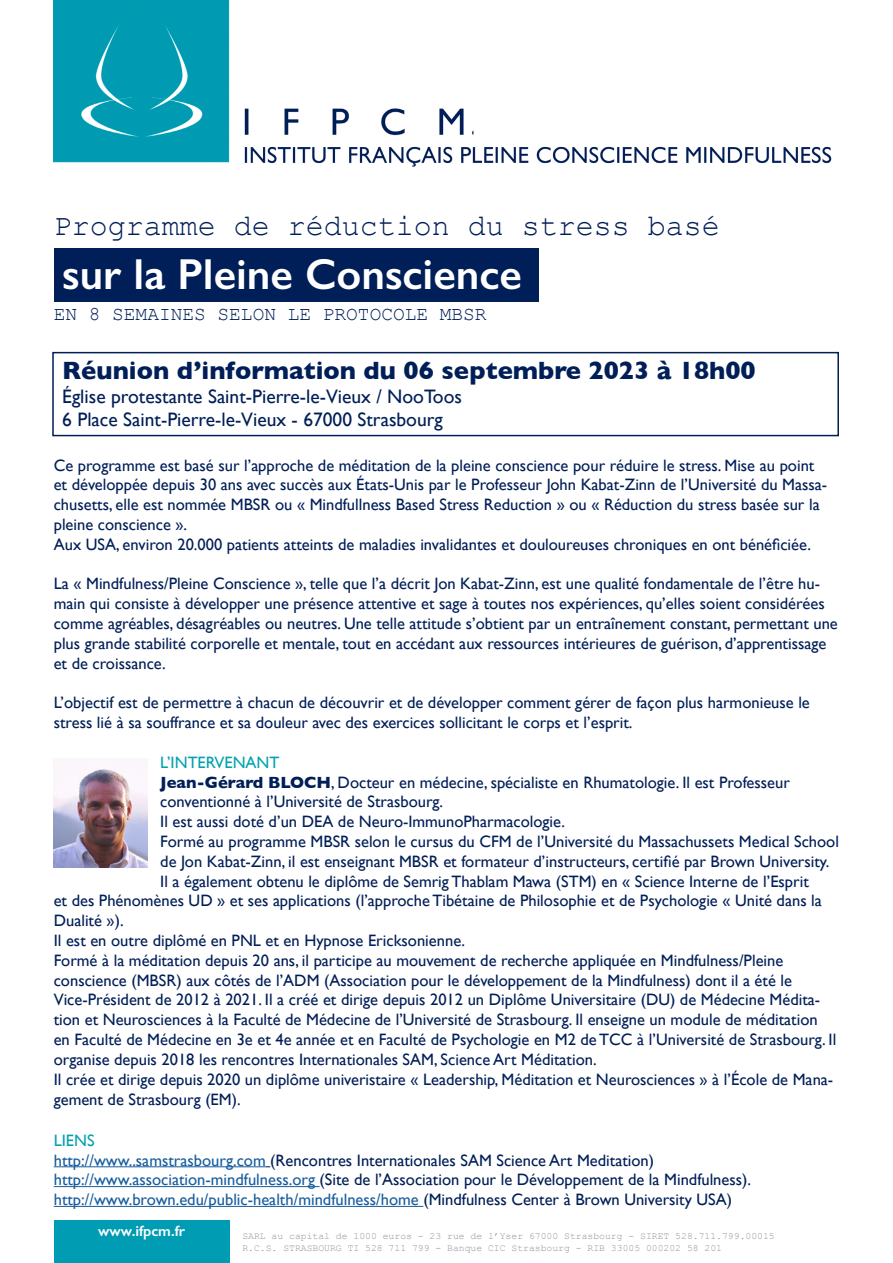
<style>
.page{position:relative;width:893px;height:1263px;background:#fff}
.page>*{position:absolute;margin:0;border:0;box-sizing:border-box;transform-origin:0 0}
.t1{font:600 43.5px "Gill Sans";color:#fff}
.t2{font:30px "Courier New";color:#001e57}
.t3{font:700 25.5px "Gill Sans";color:#001e57}
.t4{font:19.5px "Gill Sans";color:#001e57}
.t5{font:19.5px "Courier New";color:#001e57}
.t6{font:16.5px/19.8px "Gill Sans";color:#001e57}
.t7{font:16.5px "Gill Sans";color:#175d9e}
.t8{font:16.5px "Gill Sans";color:#00a2ae}
.t9{font:600 15px "Gill Sans";color:#fff}
.t10{font:9.75px/11.7px "Courier New";color:#939598}
.s1{font-weight:700}
.s2{color:#175d9e}
.s3{color:#001e57}
</style>
<div class="page">
<img style="left:54px;top:0;width:778px;height:167px">
<div style="left:54px;top:1220px;width:176px;height:43px;background:#009cb3"></div>
<div style="left:54px;top:249px;width:485px;height:53px;background:#001e57"></div>
<div style="left:473px;top:106px;width:101px;height:31px;background:#fff"></div>
<hr style="left:54px;top:1166px;width:212px;height:1px;background:#175d9e">
<hr style="left:54px;top:1186px;width:266px;height:1px;background:#175d9e">
<hr style="left:54px;top:1206px;width:369px;height:1px;background:#175d9e">
<div style="left:52px;top:352px;width:787px;height:84px;border:2px solid #001e57"></div>
<img style="left:54px;top:764px;width:94px;height:103px">
<h2 class="t2" style="left:54px;top:207px;width:668px">Programme de réduction du stress basé</h2>
<h1 class="t1" style="left:62px;top:248px;width:461px">sur la Pleine Conscience</h1>
<p class="t5" style="left:54px;top:302px;width:434px">EN 8 SEMAINES SELON LE PROTOCOLE MBSR</p>
<p class="t3" style="left:62px;top:351px;width:695px">Réunion d’information du 06 septembre 2023 à 18h00</p>
<p class="t4" style="left:62px;top:385px;width:401px">Église protestante Saint-Pierre-le-Vieux / NooToos</p>
<p class="t4" style="left:62px;top:408px;width:382px">6 Place Saint-Pierre-le-Vieux - 67000 Strasbourg</p>
<p class="t6" style="left:54px;top:455px;width:775px">Ce programme est basé sur l’approche de méditation de la pleine conscience pour réduire le stress. Mise au point et développée depuis 30 ans avec succès aux États-Unis par le Professeur John Kabat-Zinn de l’Université du Massa&shy;chusetts, elle est nommée MBSR ou « Mindfullness Based Stress Reduction » ou « Réduction du stress basée sur la pleine conscience ».</p>
<p class="t6" style="left:54px;top:534px;width:759px">Aux USA, environ 20.000 patients atteints de maladies invalidantes et douloureuses chroniques en ont bénéficiée.</p>
<p class="t6" style="left:54px;top:574px;width:786px">La « Mindfulness/Pleine Conscience », telle que l’a décrit Jon Kabat-Zinn, est une qualité fondamentale de l’être hu&shy;main qui consiste à développer une présence attentive et sage à toutes nos expériences, qu’elles soient considérées comme agréables, désagréables ou neutres. Une telle attitude s’obtient par un entraînement constant, permettant une plus grande stabilité corporelle et mentale, tout en accédant aux ressources intérieures de guérison, d’apprentissage et de croissance.</p>
<p class="t6" style="left:54px;top:693px;width:758px">L’objectif est de permettre à chacun de découvrir et de développer comment gérer de façon plus harmonieuse le stress lié à sa souffrance et sa douleur avec des exercices sollicitant le corps et l’esprit.</p>
<p class="t8" style="left:160px;top:752px;width:121px">L’INTERVENANT</p>
<p class="t6" style="left:160px;top:772px;width:631px"><span class="s1">Jean-Gérard BLOCH</span>, Docteur en médecine, spécialiste en Rhumatologie. Il est Professeur conventionné à l’Université de Strasbourg.</p>
<p class="t6" style="left:160px;top:811px;width:406px">Il est aussi doté d’un DEA de Neuro-ImmunoPharmacologie.</p>
<p class="t6" style="left:160px;top:831px;width:680px">Formé au programme MBSR selon le cursus du CFM de l’Université du Massachussets Medical School de Jon Kabat-Zinn, il est enseignant MBSR et formateur d’instructeurs, certifié par Brown University.</p>
<p class="t6" style="left:54px;top:871px;width:770px;text-indent:107px">Il a également obtenu le diplôme de Semrig Thablam Mawa (STM) en « Science Interne de l’Esprit et des Phénomènes UD » et ses applications (l’approche Tibétaine de Philosophie et de Psychologie « Unité dans la<br>Dualité »).</p>
<p class="t6" style="left:54px;top:930px;width:413px">Il est en outre diplômé en PNL et en Hypnose Ericksonienne.</p>
<p class="t6" style="left:54px;top:950px;width:784px">Formé à la méditation depuis 20 ans, il participe au mouvement de recherche appliquée en Mindfulness/Pleine conscience (MBSR) aux côtés de l’ADM (Association pour le développement de la Mindfulness) dont il a été le Vice-Président de 2012 à 2021. Il a créé et dirige depuis 2012 un Diplôme Universitaire (DU) de Médecine Médita&shy;tion et Neurosciences à la Faculté de Médecine de l’Université de Strasbourg. Il enseigne un module de méditation en Faculté de Médecine en 3e et 4e année et en Faculté de Psychologie en M2 de TCC à l’Université de Strasbourg. Il organise depuis 2018 les rencontres Internationales SAM, Science Art Méditation.</p>
<p class="t6" style="left:54px;top:1068px;width:781px;line-height:20.7px">Il crée et dirige depuis 2020 un diplôme univeristaire « Leadership, Méditation et Neurosciences » à l’École de Mana&shy;gement de Strasbourg (EM).</p>
<p class="t8" style="left:54px;top:1130px;width:42px">LIENS</p>
<p class="t6" style="left:54px;top:1150px;width:602px"><span class="s2">http://www..samstrasbourg.com</span> (Rencontres Internationales SAM Science Art Meditation)</p>
<p class="t6" style="left:54px;top:1170px;width:699px"><span class="s2">http://www.association-mindfulness.org</span> (Site de l’Association pour le Développement de la Mindfulness).</p>
<p class="t7" style="left:54px;top:1190px;width:680px">http://www.brown.edu/public-health/mindfulness/home <span class="s3">(Mindfulness Center à Brown University USA)</span></p>
<p class="t9" style="left:98px;top:1221px;width:88px">www.ifpcm.fr</p>
<p class="t10" style="left:242px;top:1230px;width:534px">SARL au capital de 1000 euros - 23 rue de l’Yser 67000 Strasbourg - SIRET 528.711.799.00015<br>R.C.S. STRASBOURG TI 528 711 799 - Banque CIC Strasbourg - RIB 33005 000202 58 201</p>
</div>
